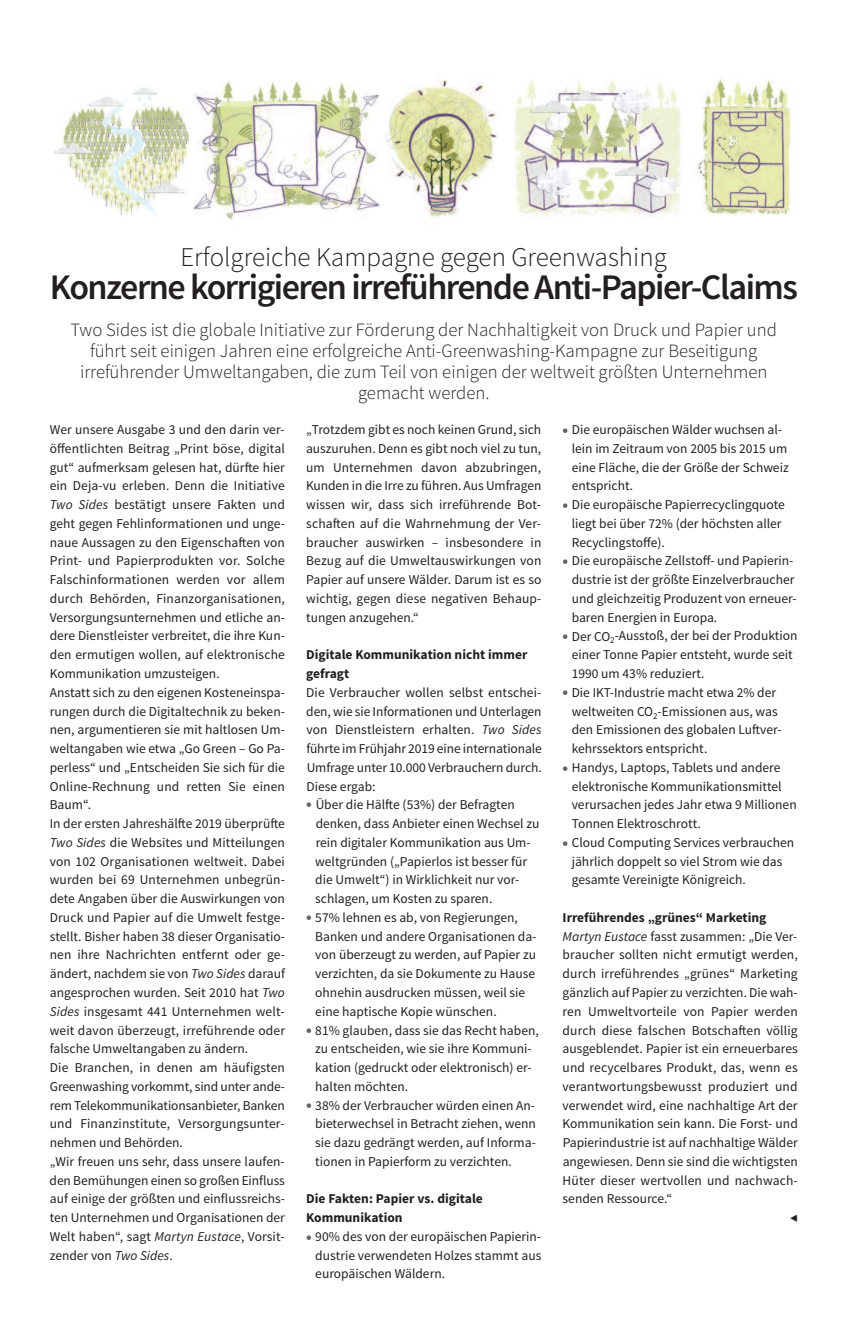
<style>
.page{position:relative;width:851px;height:1319px;background:#fff}
.page>*{position:absolute;margin:0;border:0;box-sizing:border-box;transform-origin:0 0}
.t1{font:600 36px "Source Sans Pro";letter-spacing:-.045em;color:#231f20}
.t2{font:300 27px "Source Sans Pro";color:#231f20}
.t3{font:300 18.75px/21px "Source Sans Pro";color:#231f20;text-align:center}
.t4{font:700 16.5px "Source Sans Pro";color:#636366}
.t5{font:13.5px/18.8px "Source Sans Pro";color:#231f20}
.t6{font:700 13.5px "Source Sans Pro";color:#231f20}
.s1{font-style:italic}
</style>
<div class="page">
<img style="left:54px;top:87px;width:136px;height:129px">
<img style="left:385px;top:75px;width:113px;height:142px">
<img style="left:193px;top:81px;width:188px;height:139px">
<img style="left:513px;top:80px;width:168px;height:137px">
<img style="left:694px;top:76px;width:100px;height:139px">
<p class="t2" style="left:180px;top:240px;width:488px">Erfolgreiche Kampagne gegen Greenwashing</p>
<p class="t1" style="left:50px;top:264px;width:749px">Konzerne korrigieren irreführende Anti-Papier-Claims</p>
<p class="t3" style="left:71px;top:320px;width:707px">Two Sides ist die globale Initiative zur Förderung der Nachhaltigkeit von Druck und Papier und führt seit einigen Jahren eine erfolgreiche Anti-Greenwashing-Kampagne zur Beseitigung irreführender Umweltangaben, die zum Teil von einigen der weltweit größten Unternehmen gemacht werden.</p>
<p class="t5" style="left:50px;top:420px;width:237px">Wer unsere Ausgabe 3 und den darin ver&shy;öffentlichten Beitrag „Print böse, digital gut“ aufmerksam gelesen hat, dürfte hier ein Deja-vu erleben. Denn die Initiative <span class="s1">Two Sides</span> bestätigt unsere Fakten und geht gegen Fehlinformationen und unge&shy;naue Aussagen zu den Eigenschaften von Print- und Papierprodukten vor. Solche Falschinformationen werden vor allem durch Behörden, Finanzorganisationen, Versorgungsunternehmen und etliche an&shy;dere Dienstleister verbreitet, die ihre Kun&shy;den ermutigen wollen, auf elektronische Kommunikation umzusteigen.<br>Anstatt sich zu den eigenen Kosteneinspa&shy;rungen durch die Digitaltechnik zu beken&shy;nen, argumentieren sie mit haltlosen Um&shy;weltangaben wie etwa „Go Green – Go Pa&shy;perless“ und „Entscheiden Sie sich für die Online-Rechnung und retten Sie einen Baum“.<br>In der ersten Jahreshälfte 2019 überprüfte <span class="s1">Two Sides</span> die Websites und Mitteilungen von 102 Organisationen weltweit. Dabei wurden bei 69 Unternehmen unbegrün&shy;dete Angaben über die Auswirkungen von Druck und Papier auf die Umwelt festge&shy;stellt. Bisher haben 38 dieser Organisatio&shy;nen ihre Nachrichten entfernt oder ge&shy;ändert, nachdem sie von <span class="s1">Two Sides</span> darauf angesprochen wurden. Seit 2010 hat <span class="s1">Two Sides</span> insgesamt 441 Unternehmen welt&shy;weit davon überzeugt, irreführende oder falsche Umweltangaben zu ändern.<br>Die Branchen, in denen am häufigsten Greenwashing vorkommt, sind unter ande&shy;rem Telekommunikationsanbieter, Banken und Finanzinstitute, Versorgungsunter&shy;nehmen und Behörden.<br>„Wir freuen uns sehr, dass unsere laufen&shy;den Bemühungen einen so großen Einfluss auf einige der größten und einflussreichs&shy;ten Unternehmen und Organisationen der Welt haben“, sagt <span class="s1">Martyn Eustace</span>, Vorsit&shy;zender von <span class="s1">Two Sides</span>.</p>
<p class="t5" style="left:306px;top:420px;width:237px;text-align:justify">„Trotzdem gibt es noch keinen Grund, sich auszuruhen. Denn es gibt noch viel zu tun, um Unternehmen davon abzubringen, Kunden in die Irre zu führen. Aus Umfragen wissen wir, dass sich irreführende Bot&shy;schaften auf die Wahrnehmung der Ver&shy;braucher auswirken – insbesondere in Bezug auf die Umweltauswirkungen von Papier auf unsere Wälder. Darum ist es so wichtig, gegen diese negativen Behaup&shy;tungen anzugehen.“</p>
<p class="t6" style="left:306px;top:646px;width:222px">Digitale Kommunikation nicht immer</p>
<p class="t6" style="left:306px;top:664px;width:45px">gefragt</p>
<p class="t5" style="left:306px;top:683px;width:237px">Die Verbraucher wollen selbst entschei-</p>
<p class="t5" style="left:306px;top:701px;width:237px">den, wie sie Informationen und Unterlagen</p>
<p class="t5" style="left:306px;top:720px;width:236px">von Dienstleistern erhalten. <span class="s1">Two Sides</span></p>
<p class="t5" style="left:306px;top:739px;width:237px">führte im Frühjahr 2019 eine internationale</p>
<p class="t5" style="left:306px;top:758px;width:236px">Umfrage unter 10.000 Verbrauchern durch.</p>
<p class="t5" style="left:306px;top:776px;width:70px">Diese ergab:</p>
<p class="t5" style="left:315px;top:795px;width:201px">Über die Hälfte (53%) der Befragten</p>
<p class="t5" style="left:315px;top:814px;width:225px">denken, dass Anbieter einen Wechsel zu</p>
<p class="t5" style="left:315px;top:833px;width:216px">rein digitaler Kommunikation aus Um-</p>
<p class="t5" style="left:315px;top:851px;width:213px">weltgründen („Papierlos ist besser für</p>
<p class="t5" style="left:315px;top:870px;width:205px">die Umwelt“) in Wirklichkeit nur vor-</p>
<p class="t5" style="left:315px;top:889px;width:178px">schlagen, um Kosten zu sparen.</p>
<p class="t5" style="left:315px;top:908px;width:204px">57% lehnen es ab, von Regierungen,</p>
<p class="t5" style="left:315px;top:926px;width:223px">Banken und andere Organisationen da-</p>
<p class="t5" style="left:315px;top:945px;width:222px">von überzeugt zu werden, auf Papier zu</p>
<p class="t5" style="left:315px;top:964px;width:221px">verzichten, da sie Dokumente zu Hause</p>
<p class="t5" style="left:315px;top:983px;width:211px">ohnehin ausdrucken müssen, weil sie</p>
<p class="t5" style="left:315px;top:1001px;width:183px">eine haptische Kopie wünschen.</p>
<p class="t5" style="left:315px;top:1020px;width:225px">81% glauben, dass sie das Recht haben,</p>
<p class="t5" style="left:315px;top:1039px;width:218px">zu entscheiden, wie sie ihre Kommuni-</p>
<p class="t5" style="left:315px;top:1058px;width:218px">kation (gedruckt oder elektronisch) er-</p>
<p class="t5" style="left:315px;top:1076px;width:94px">halten möchten.</p>
<p class="t5" style="left:315px;top:1095px;width:221px">38% der Verbraucher würden einen An-</p>
<p class="t5" style="left:315px;top:1114px;width:222px">bieterwechsel in Betracht ziehen, wenn</p>
<p class="t5" style="left:315px;top:1133px;width:222px">sie dazu gedrängt werden, auf Informa-</p>
<p class="t5" style="left:315px;top:1151px;width:198px">tionen in Papierform zu verzichten.</p>
<p class="t6" style="left:306px;top:1189px;width:178px">Die Fakten: Papier vs. digitale</p>
<p class="t6" style="left:306px;top:1208px;width:98px">Kommunikation</p>
<p class="t5" style="left:315px;top:1226px;width:227px">90% des von der europäischen Papierin-</p>
<p class="t5" style="left:315px;top:1245px;width:227px">dustrie verwendeten Holzes stammt aus</p>
<p class="t5" style="left:315px;top:1264px;width:131px">europäischen Wäldern.</p>
<p class="t4" style="left:306px;top:793px;width:7px">•</p>
<p class="t4" style="left:306px;top:905px;width:7px">•</p>
<p class="t4" style="left:306px;top:1018px;width:7px">•</p>
<p class="t4" style="left:306px;top:1093px;width:7px">•</p>
<p class="t4" style="left:306px;top:1225px;width:7px">•</p>
<p class="t5" style="left:571px;top:420px;width:227px">Die europäischen Wälder wuchsen al&shy;lein im Zeitraum von 2005 bis 2015 um eine Fläche, die der Größe der Schweiz entspricht.<br>Die europäische Papierrecyclingquote liegt bei über 72% (der höchsten aller Recyclingstoffe).<br>Die europäische Zellstoff- und Papierin&shy;dustrie ist der größte Einzelverbraucher und gleichzeitig Produzent von erneuer&shy;baren Energien in Europa.<br>Der CO<sub>2</sub>-Ausstoß, der bei der Produktion einer Tonne Papier entsteht, wurde seit 1990 um 43% reduziert.<br>Die IKT-Industrie macht etwa 2% der weltweiten CO<sub>2</sub>-Emissionen aus, was den Emissionen des globalen Luftver&shy;kehrssektors entspricht.<br>Handys, Laptops, Tablets und andere elektronische Kommunikationsmittel verursachen jedes Jahr etwa 9 Millionen Tonnen Elektroschrott.<br>Cloud Computing Services verbrauchen jährlich doppelt so viel Strom wie das gesamte Vereinigte Königreich.</p>
<p class="t6" style="left:562px;top:908px;width:205px">Irreführendes „grünes“ Marketing</p>
<p class="t5" style="left:562px;top:926px;width:236px"><span class="s1">Martyn Eustace</span> fasst zusammen: „Die Ver-</p>
<p class="t5" style="left:562px;top:945px;width:236px">braucher sollten nicht ermutigt werden,</p>
<p class="t5" style="left:562px;top:964px;width:237px">durch irreführendes „grünes“ Marketing</p>
<p class="t5" style="left:562px;top:983px;width:236px">gänzlich auf Papier zu verzichten. Die wah-</p>
<p class="t5" style="left:562px;top:1001px;width:237px">ren Umweltvorteile von Papier werden</p>
<p class="t5" style="left:562px;top:1020px;width:236px">durch diese falschen Botschaften völlig</p>
<p class="t5" style="left:562px;top:1039px;width:236px">ausgeblendet. Papier ist ein erneuerbares</p>
<p class="t5" style="left:562px;top:1058px;width:236px">und recycelbares Produkt, das, wenn es</p>
<p class="t5" style="left:562px;top:1076px;width:236px">verantwortungsbewusst produziert und</p>
<p class="t5" style="left:562px;top:1095px;width:236px">verwendet wird, eine nachhaltige Art der</p>
<p class="t5" style="left:562px;top:1114px;width:237px">Kommunikation sein kann. Die Forst- und</p>
<p class="t5" style="left:562px;top:1133px;width:236px">Papierindustrie ist auf nachhaltige Wälder</p>
<p class="t5" style="left:562px;top:1151px;width:236px">angewiesen. Denn sie sind die wichtigsten</p>
<p class="t5" style="left:562px;top:1170px;width:236px">Hüter dieser wertvollen und nachwach-</p>
<p class="t5" style="left:562px;top:1189px;width:111px">senden Ressource.“</p>
<p class="t5" style="left:790px;top:1208px;width:9px">◀</p>
<p class="t4" style="left:562px;top:418px;width:7px">•</p>
<p class="t4" style="left:562px;top:493px;width:7px">•</p>
<p class="t4" style="left:562px;top:550px;width:7px">•</p>
<p class="t4" style="left:562px;top:625px;width:7px">•</p>
<p class="t4" style="left:562px;top:681px;width:7px">•</p>
<p class="t4" style="left:562px;top:756px;width:7px">•</p>
<p class="t4" style="left:562px;top:831px;width:7px">•</p>
</div>
